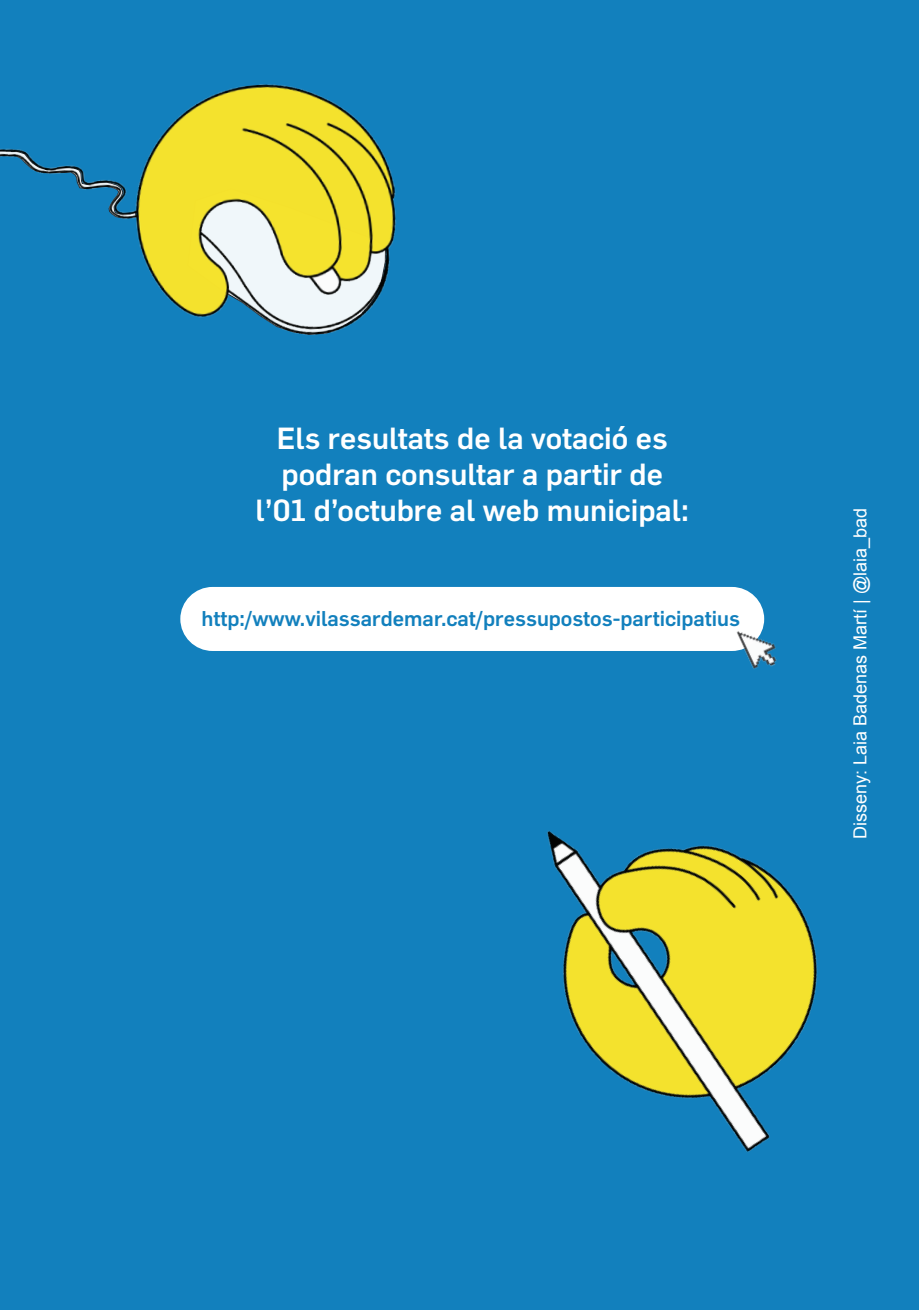
<style>
.page{position:relative;width:919px;height:1310px;background:#fff}
.page>*{position:absolute;margin:0;border:0;box-sizing:border-box;transform-origin:0 0}
.t1{font:500 30px/36px "Flama";color:#fff;text-align:center}
.t2{font:500 21px "Flama";color:#1280bd}
.t3{font:18px "Arial";color:#fff}
</style>
<div class="page">
<div style="left:0;top:0;width:918px;height:1310px;background:#1280bd"></div>
<img style="left:0;top:84px;width:396px;height:251px">
<div style="left:180px;top:587px;width:584px;height:64px;background:#fff;border-radius:32px"></div>
<img style="left:733px;top:606px;width:44px;height:63px">
<img style="left:547px;top:831px;width:271px;height:321px">
<p class="t1" style="left:255px;top:418px;width:435px">Els resultats de la votació es podran consultar a partir de l’01 d’octubre al web municipal:</p>
<p class="t2" style="left:201px;top:603px;width:540px">http:/www.vilassardemar.cat/pressupostos-participatius</p>
<p class="t3" style="left:848px;top:839px;width:333px;rotate:-90deg">Disseny: Laia Badenas Martí | @laia_bad</p>
</div>
